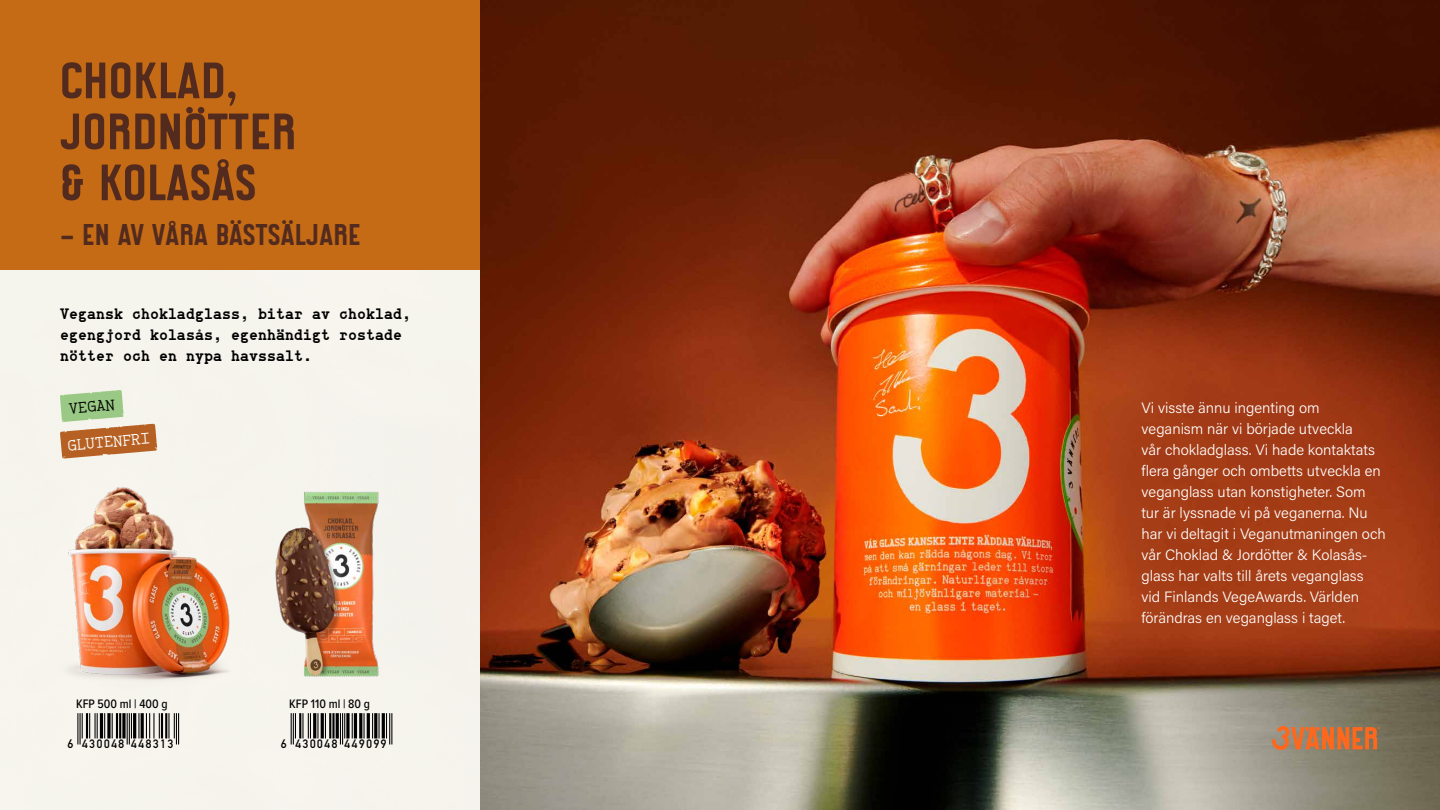
<style>
.page{position:relative;width:1440px;height:810px;background:#fff}
.page>*{position:absolute;margin:0;border:0;box-sizing:border-box;transform-origin:0 0}
.t1{font:51px/51px "Maineri Bold Soft";color:#532b1e}
.t2{font:30px "Maineri Bold Soft";color:#532b1e}
.t3{font:15.3px "NB Typewriter Pro";color:#fff}
.t4{font:15.3px "NB Typewriter Pro";color:#000}
.t5{font:300 15px/21px "Acumin Pro";color:#fff}
.t6{font:700 15px/21px "NB Typewriter Pro";color:#000}
.t7{font:500 12.75px "Proxima Nova Cond";color:#000}
.t8{font:700 12px "DIN Alternate";letter-spacing:.125em;color:#000}
</style>
<div class="page">
<div style="left:0;top:0;width:480px;height:270px;background:#c56b15"></div>
<img style="left:480px;top:0;width:960px;height:810px">
<svg style="left:60px;top:390px;width:98px;height:69px"></svg>
<img style="left:273px;top:490px;width:109px;height:187px">
<img style="left:10px;top:465px;width:263px;height:238px">
<hr style="left:291px;top:713px;width:1px;height:32px;background:#000">
<hr style="left:293px;top:713px;width:1px;height:32px;background:#000">
<svg style="left:295px;top:713px;width:1px;height:25px"></svg>
<hr style="left:299px;top:713px;width:2px;height:25px;background:#000">
<hr style="left:302px;top:713px;width:2px;height:25px;background:#000">
<svg style="left:308px;top:713px;width:3px;height:25px"></svg>
<hr style="left:313px;top:713px;width:3px;height:25px;background:#000">
<hr style="left:317px;top:713px;width:2px;height:25px;background:#000">
<hr style="left:321px;top:713px;width:3px;height:25px;background:#000">
<svg style="left:325px;top:713px;width:1px;height:25px"></svg>
<hr style="left:329px;top:713px;width:2px;height:25px;background:#000">
<hr style="left:332px;top:713px;width:3px;height:25px;background:#000">
<hr style="left:336px;top:713px;width:3px;height:25px;background:#000">
<hr style="left:340px;top:713px;width:1px;height:32px;background:#000">
<hr style="left:342px;top:713px;width:1px;height:32px;background:#000">
<svg style="left:344px;top:713px;width:1px;height:25px"></svg>
<svg style="left:346px;top:713px;width:4px;height:25px"></svg>
<svg style="left:352px;top:713px;width:1px;height:25px"></svg>
<hr style="left:354px;top:713px;width:3px;height:25px;background:#000">
<hr style="left:359px;top:713px;width:3px;height:25px;background:#000">
<hr style="left:363px;top:713px;width:2px;height:25px;background:#000">
<hr style="left:367px;top:713px;width:3px;height:25px;background:#000">
<svg style="left:372px;top:713px;width:1px;height:25px"></svg>
<hr style="left:374px;top:713px;width:3px;height:25px;background:#000">
<hr style="left:378px;top:713px;width:2px;height:25px;background:#000">
<hr style="left:382px;top:713px;width:3px;height:25px;background:#000">
<svg style="left:386px;top:713px;width:1px;height:25px"></svg>
<hr style="left:389px;top:713px;width:1px;height:32px;background:#000">
<hr style="left:391px;top:713px;width:1px;height:32px;background:#000">
<hr style="left:77px;top:713px;width:1px;height:32px;background:#000">
<hr style="left:80px;top:713px;width:1px;height:32px;background:#000">
<svg style="left:82px;top:713px;width:1px;height:25px"></svg>
<hr style="left:86px;top:713px;width:2px;height:25px;background:#000">
<svg style="left:89px;top:713px;width:9px;height:25px"></svg>
<hr style="left:100px;top:713px;width:3px;height:25px;background:#000">
<svg style="left:104px;top:713px;width:1px;height:25px"></svg>
<svg style="left:107px;top:713px;width:4px;height:25px"></svg>
<svg style="left:112px;top:713px;width:1px;height:25px"></svg>
<hr style="left:116px;top:713px;width:2px;height:25px;background:#000">
<hr style="left:119px;top:713px;width:2px;height:25px;background:#000">
<svg style="left:122px;top:713px;width:4px;height:25px"></svg>
<hr style="left:127px;top:713px;width:1px;height:32px;background:#000">
<hr style="left:129px;top:713px;width:1px;height:32px;background:#000">
<svg style="left:131px;top:713px;width:1px;height:25px"></svg>
<hr style="left:133px;top:713px;width:3px;height:25px;background:#000">
<hr style="left:138px;top:713px;width:2px;height:25px;background:#000">
<hr style="left:141px;top:713px;width:3px;height:25px;background:#000">
<svg style="left:146px;top:713px;width:14px;height:25px"></svg>
<hr style="left:161px;top:713px;width:2px;height:25px;background:#000">
<hr style="left:165px;top:713px;width:2px;height:25px;background:#000">
<svg style="left:168px;top:713px;width:7px;height:25px"></svg>
<hr style="left:176px;top:713px;width:1px;height:32px;background:#000">
<hr style="left:178px;top:713px;width:1px;height:32px;background:#000">
<svg style="left:1272px;top:726px;width:108px;height:24px"></svg>
<h1 class="t1" style="left:60px;top:56px;width:238px">CHOKLAD,<br>JORDNÖTTER &amp; KOLASÅS</h1>
<h2 class="t2" style="left:60px;top:219px;width:302px">– EN AV VÅRA BÄSTSÄLJARE</h2>
<p class="t6" style="left:60px;top:303px;width:353px">Vegansk chokladglass, bitar av choklad, egengjord kolasås, egenhändigt rostade nötter och en nypa havssalt.</p>
<p class="t4" style="left:68px;top:400px;width:47px;rotate:-5deg">VEGAN</p>
<p class="t3" style="left:67px;top:437px;width:84px;rotate:-5deg">GLUTENFRI</p>
<p class="t7" style="left:76px;top:694px;width:93px">KFP 500 ml | 400 g</p>
<p class="t8" style="left:68px;top:735px;width:107px">6 430048 448313</p>
<p class="t7" style="left:289px;top:694px;width:82px">KFP 110 ml | 80 g</p>
<p class="t8" style="left:281px;top:735px;width:107px">6 430048 449099</p>
<p class="t5" style="left:1142px;top:397px;width:246px">Vi visste ännu ingenting om<br>veganism när vi började utveckla<br>vår chokladglass. Vi hade kontaktats flera gånger och ombetts utveckla en veganglass utan konstigheter. Som tur är lyssnade vi på veganerna. Nu har vi deltagit i Veganutmaningen och vår Choklad &amp; Jordötter &amp; Kolasås&shy;glass har valts till årets veganglass vid Finlands VegeAwards. Världen förändras en veganglass i taget.</p>
</div>
